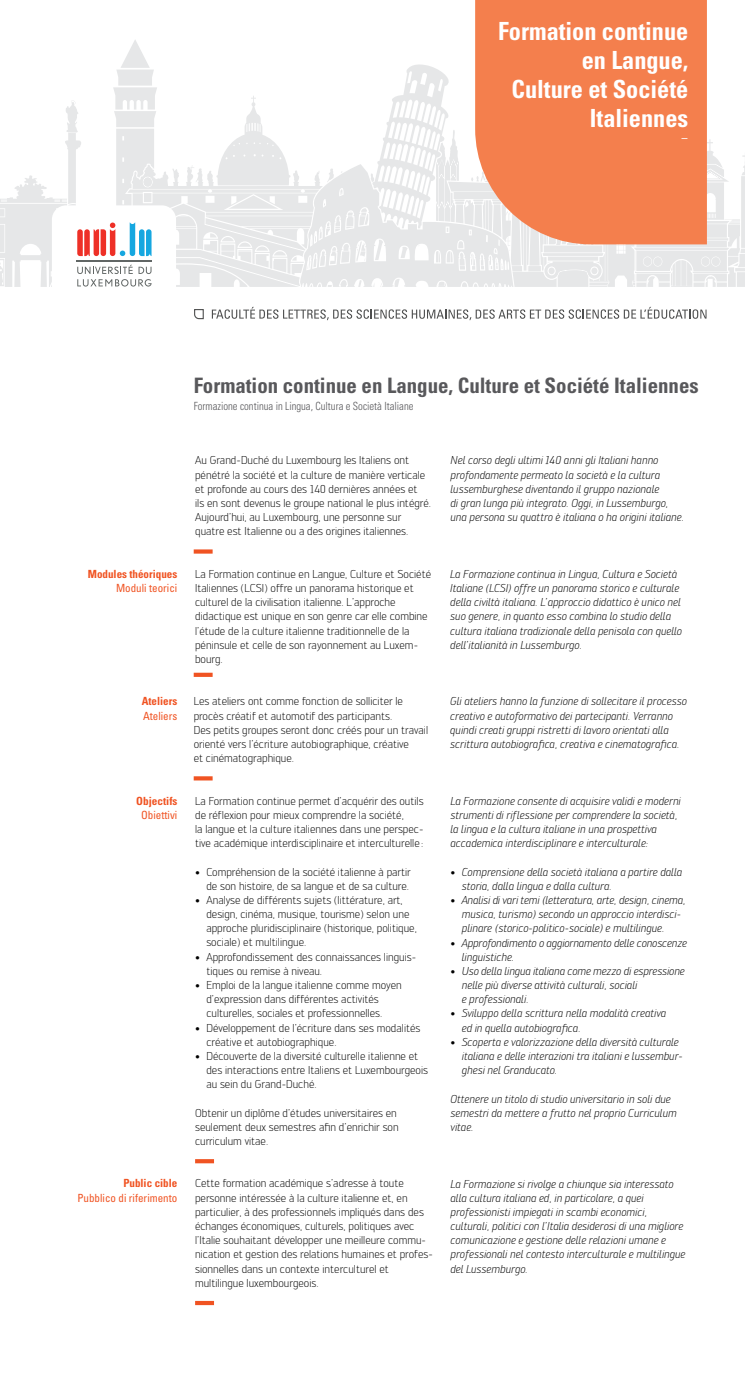
<style>
.page{position:relative;width:745px;height:1386px;background:#fff}
.page>*{position:absolute;margin:0;border:0;box-sizing:border-box;transform-origin:0 0}
.t1{font:700 condensed 25px/28.8px "Univers";color:#fff;text-align:right}
.t2{font:700 condensed 21.25px "Univers";color:#58585b}
.t3{font:12.5px "Engel";color:#fff}
.t4{font:300 11.25px/14.1px "Engel";color:#000}
.t5{font:italic 300 11.25px/14.1px "Engel";color:#000}
.t6{font:condensed 11.25px "Univers";color:#f05322}
.t7{font:300 condensed 11.25px "Univers";color:#58585b;scale:.95 1}
.t8{font:700 condensed 11.25px "Univers";color:#f05322}
.s1{font-style:normal}
</style>
<div class="page">
<div style="left:193px;top:672px;width:19px;height:5px;background:#f05322"></div>
<svg style="left:193px;top:549px;width:19px;height:4px"></svg>
<svg style="left:193px;top:776px;width:19px;height:4px"></svg>
<svg style="left:195px;top:1159px;width:19px;height:4px"></svg>
<div style="left:195px;top:1300px;width:19px;height:5px;background:#f05322"></div>
<svg style="left:0;top:39px;width:744px;height:282px"></svg>
<svg style="left:475px;top:0;width:231px;height:244px;background:#f38556"></svg>
<h1 class="t1" style="left:498px;top:17px;width:191px">Formation continue en Langue,<br>Culture et Société<br>Italiennes</h1>
<p class="t3" style="left:680px;top:129px;width:9px">–</p>
<h2 class="t2" style="left:193px;top:373px;width:506px">Formation continue en Langue, Culture et Société Italiennes</h2>
<p class="t7" style="left:193px;top:399px;width:233px">Formazione continua in Lingua, Cultura e Società Italiane</p>
<p class="t4" style="left:195px;top:453px;width:237px">Au Grand-Duché du Luxembourg les Italiens ont pénétré la société et la culture de manière verticale et profonde au cours des 140 dernières années et<br>ils en sont devenus le groupe national le plus intégré.<br>Aujourd’hui, au Luxembourg, une personne sur quatre est Italienne ou a des origines italiennes.</p>
<p class="t5" style="left:450px;top:453px;width:235px">Nel corso degli ultimi 140 anni gli Italiani hanno profondamente permeato la società e la cultura lussemburghese diventando il gruppo nazionale<br>di gran lunga più integrato. Oggi, in Lussemburgo, una persona su quattro è italiana o ha origini italiane.</p>
<p class="t8" style="left:88px;top:567px;width:91px">Modules théoriques</p>
<p class="t6" style="left:116px;top:581px;width:63px">Moduli teorici</p>
<p class="t8" style="left:142px;top:694px;width:37px">Ateliers</p>
<p class="t6" style="left:143px;top:708px;width:36px">Ateliers</p>
<p class="t4" style="left:195px;top:566px;width:237px">La Formation continue en Langue, Culture et Société Italiennes (LCSI) offre un panorama historique et culturel de la civilisation italienne. L’approche didactique est unique en son genre car elle combine l’étude de la culture italienne traditionnelle de la péninsule et celle de son rayonnement au Luxem&shy;bourg.</p>
<p class="t4" style="left:193px;top:694px;width:236px">Les ateliers ont comme fonction de solliciter le procès créatif et automotif des participants.<br>Des petits groupes seront donc créés pour un travail orienté vers l’écriture autobiographique, créative<br>et cinématographique.</p>
<p class="t5" style="left:450px;top:566px;width:233px">La Formazione continua in Lingua, Cultura e Società Italiane (LCSI) offre un panorama storico e culturale della civiltà italiana. L’approccio didattico è unico nel suo genere, in quanto esso combina lo studio della cultura italiana tradizionale della penisola con quello dell’italianità in Lussemburgo.</p>
<p class="t5" style="left:450px;top:694px;width:238px">Gli ateliers hanno la funzione di sollecitare il processo creativo e autoformativo dei partecipanti. Verranno quindi creati gruppi ristretti di lavoro orientati alla scrittura autobiografica, creativa e cinematografica.</p>
<p class="t8" style="left:136px;top:793px;width:43px">Objectifs</p>
<p class="t6" style="left:141px;top:807px;width:38px">Obiettivi</p>
<p class="t4" style="left:195px;top:793px;width:230px">La Formation continue permet d’acquérir des outils de réflexion pour mieux comprendre la société,<br>la langue et la culture italiennes dans une perspec&shy;tive académique interdisciplinaire et interculturelle :</p>
<p class="t4" style="left:195px;top:864px;width:217px;text-align:right">• Compréhension de la société italienne à partir de son histoire, de sa langue et de sa culture.</p>
<p class="t4" style="left:206px;top:892px;width:212px;text-indent:-11px">• Analyse de différents sujets (littérature, art, design, cinéma, musique, tourisme) selon une approche pluridisciplinaire (historique, politique, sociale) et multilingue.</p>
<p class="t4" style="left:206px;top:949px;width:211px;text-indent:-11px">• Approfondissement des connaissances linguis&shy;tiques ou remise à niveau.</p>
<p class="t4" style="left:206px;top:977px;width:197px;text-indent:-11px">• Emploi de la langue italienne comme moyen d’expression dans différentes activités culturelles, sociales et professionnelles.</p>
<p class="t4" style="left:206px;top:1020px;width:215px;text-indent:-11px">• Développement de l’écriture dans ses modalités créative et autobiographique.</p>
<p class="t4" style="left:206px;top:1048px;width:223px;text-indent:-11px">• Découverte de la diversité culturelle italienne et des interactions entre Italiens et Luxembourgeois au sein du Grand-Duché.</p>
<p class="t4" style="left:195px;top:1105px;width:205px">Obtenir un diplôme d’études universitaires en seulement deux semestres afin d’enrichir son curriculum vitae.</p>
<p class="t5" style="left:450px;top:793px;width:232px">La Formazione consente di acquisire validi e moderni strumenti di riflessione per comprendere la società, la lingua e la cultura italiane in una prospettiva accademica interdisciplinare e interculturale:</p>
<p class="t5" style="left:461px;top:864px;width:222px;text-indent:-11px"><span class="s1">•</span> Comprensione della società italiana a partire dalla storia, dalla lingua e dalla cultura.</p>
<p class="t5" style="left:461px;top:892px;width:225px;text-indent:-11px"><span class="s1">•</span> Analisi di vari temi (letteratura, arte, design, cinema, musica, turismo) secondo un approccio interdisci&shy;plinare (storico-politico-sociale) e multilingue.</p>
<p class="t5" style="left:461px;top:935px;width:227px;text-indent:-11px"><span class="s1">•</span> Approfondimento o aggiornamento delle conoscenze linguistiche.</p>
<p class="t5" style="left:461px;top:963px;width:224px;text-indent:-11px"><span class="s1">•</span> Uso della lingua italiana come mezzo di espressione nelle più diverse attività culturali, sociali<br>e professionali.</p>
<p class="t5" style="left:461px;top:1006px;width:206px;text-indent:-11px"><span class="s1">•</span> Sviluppo della scrittura nella modalità creativa ed in quella autobiografica.</p>
<p class="t5" style="left:461px;top:1034px;width:222px;text-indent:-11px"><span class="s1">•</span> Scoperta e valorizzazione della diversità culturale italiana e delle interazioni tra italiani e lussembur&shy;ghesi nel Granducato.</p>
<p class="t5" style="left:450px;top:1091px;width:227px">Ottenere un titolo di studio universitario in soli due semestri da mettere a frutto nel proprio Curriculum vitae.</p>
<p class="t8" style="left:123px;top:1176px;width:55px">Public cible</p>
<p class="t6" style="left:77px;top:1190px;width:101px">Pubblico di riferimento</p>
<p class="t4" style="left:195px;top:1176px;width:239px">Cette formation académique s’adresse à toute personne intéressée à la culture italienne et, en particulier, à des professionnels impliqués dans des échanges économiques, culturels, politiques avec l’Italie souhaitant développer une meilleure commu&shy;nication et gestion des relations humaines et profes&shy;sionnelles dans un contexte interculturel et multilingue luxembourgeois.</p>
<p class="t5" style="left:450px;top:1176px;width:236px">La Formazione si rivolge a chiunque sia interessato alla cultura italiana ed, in particolare, a quei professionisti impiegati in scambi economici, culturali, politici con l’Italia desiderosi di una migliore comunicazione e gestione delle relazioni umane e professionali nel contesto interculturale e multilingue del Lussemburgo.</p>
</div>
